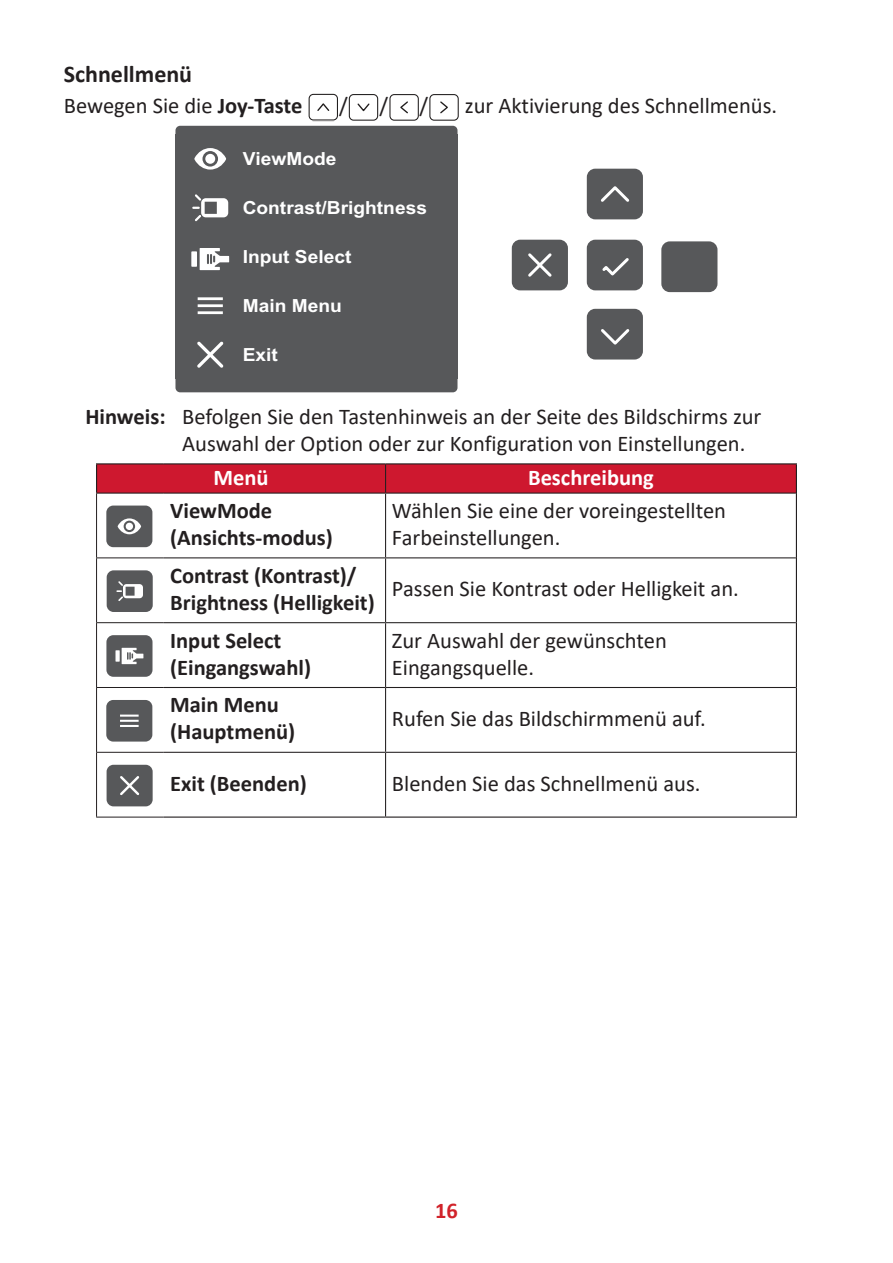
<style>
.page{position:relative;width:893px;height:1263px;background:#fff}
.page>*{position:absolute;margin:0;border:0;box-sizing:border-box;transform-origin:0 0}
.t1{font:700 24px "Calibri";color:#231f20}
.t2{font:22.5px/27px "Calibri";color:#231f20}
.t3{font:700 22.5px/27px "Calibri";color:#231f20}
.t4{font:700 22.5px "Calibri";color:#fff}
.t5{font:700 22.5px "Calibri";color:#d1232a}
.t6{font:700 18px "Arial";color:#fff;scale:1.06 1}
.s1{font-weight:700}
</style>
<div class="page">
<div style="left:309px;top:94px;width:29px;height:26px;border:1px solid #211e1e;border-radius:4px"></div>
<svg style="left:317px;top:103px;width:13px;height:8px"></svg>
<div style="left:349px;top:94px;width:29px;height:27px;border:1px solid #211e1e;border-radius:4px"></div>
<svg style="left:357px;top:103px;width:13px;height:9px"></svg>
<div style="left:389px;top:94px;width:30px;height:27px;border:1px solid #211e1e;border-radius:4px"></div>
<svg style="left:400px;top:101px;width:8px;height:13px"></svg>
<div style="left:429px;top:94px;width:30px;height:27px;border:1px solid #211e1e;border-radius:4px"></div>
<svg style="left:440px;top:101px;width:8px;height:13px"></svg>
<div style="left:175px;top:126px;width:282px;height:266px;background:#57585a;border-radius:5px"></div>
<svg style="left:197px;top:341px;width:26px;height:27px"></svg>
<div style="left:191px;top:251px;width:6px;height:16px;background:#fff"></div>
<svg style="left:200px;top:248px;width:29px;height:22px"></svg>
<hr style="left:198px;top:304px;width:25px;height:3px;background:#fff">
<hr style="left:198px;top:311px;width:25px;height:3px;background:#fff">
<hr style="left:198px;top:297px;width:25px;height:3px;background:#fff">
<svg style="left:192px;top:194px;width:36px;height:27px"></svg>
<svg style="left:194px;top:148px;width:32px;height:22px"></svg>
<div style="left:205px;top:154px;width:10px;height:10px;background:#fff;border-radius:50%"></div>
<div style="left:587px;top:169px;width:56px;height:50px;background:#57585a;border-radius:8px"></div>
<svg style="left:601px;top:186px;width:29px;height:16px"></svg>
<div style="left:587px;top:309px;width:56px;height:50px;background:#57585a;border-radius:8px"></div>
<svg style="left:601px;top:329px;width:29px;height:16px"></svg>
<div style="left:587px;top:240px;width:56px;height:50px;background:#57585a;border-radius:8px"></div>
<svg style="left:602px;top:258px;width:27px;height:18px"></svg>
<div style="left:512px;top:240px;width:56px;height:50px;background:#57585a;border-radius:8px"></div>
<svg style="left:528px;top:253px;width:24px;height:24px"></svg>
<div style="left:661px;top:241px;width:56px;height:51px;background:#57585a;border-radius:8px"></div>
<hr style="left:96px;top:463px;width:68px;height:1px;background:#231f20">
<hr style="left:164px;top:463px;width:222px;height:1px;background:#231f20">
<hr style="left:386px;top:463px;width:411px;height:1px;background:#231f20">
<hr style="left:796px;top:493px;width:1px;height:65px;background:#231f20">
<hr style="left:796px;top:558px;width:1px;height:65px;background:#231f20">
<hr style="left:796px;top:623px;width:1px;height:64px;background:#231f20">
<hr style="left:796px;top:687px;width:1px;height:65px;background:#231f20">
<hr style="left:796px;top:752px;width:1px;height:64px;background:#231f20">
<hr style="left:164px;top:816px;width:222px;height:2px;background:#231f20">
<hr style="left:386px;top:816px;width:411px;height:2px;background:#231f20">
<div style="left:96px;top:464px;width:701px;height:29px;background:#ce182f"></div>
<hr style="left:96px;top:492px;width:68px;height:2px;background:#231f20">
<hr style="left:164px;top:492px;width:222px;height:2px;background:#231f20">
<hr style="left:386px;top:492px;width:410px;height:2px;background:#231f20">
<hr style="left:385px;top:494px;width:1px;height:63px;background:#231f20">
<hr style="left:164px;top:557px;width:222px;height:1px;background:#231f20">
<hr style="left:386px;top:557px;width:410px;height:1px;background:#231f20">
<hr style="left:385px;top:558px;width:1px;height:64px;background:#231f20">
<hr style="left:164px;top:622px;width:222px;height:1px;background:#231f20">
<hr style="left:386px;top:622px;width:410px;height:1px;background:#231f20">
<hr style="left:385px;top:623px;width:1px;height:64px;background:#231f20">
<hr style="left:164px;top:687px;width:222px;height:1px;background:#231f20">
<hr style="left:386px;top:687px;width:410px;height:1px;background:#231f20">
<hr style="left:385px;top:688px;width:1px;height:64px;background:#231f20">
<hr style="left:164px;top:752px;width:222px;height:1px;background:#231f20">
<hr style="left:386px;top:752px;width:410px;height:1px;background:#231f20">
<hr style="left:385px;top:753px;width:1px;height:63px;background:#231f20">
<hr style="left:96px;top:494px;width:1px;height:63px;background:#231f20">
<hr style="left:96px;top:557px;width:68px;height:1px;background:#231f20">
<hr style="left:96px;top:558px;width:1px;height:64px;background:#231f20">
<hr style="left:96px;top:622px;width:68px;height:1px;background:#231f20">
<hr style="left:96px;top:623px;width:1px;height:64px;background:#231f20">
<hr style="left:96px;top:687px;width:68px;height:1px;background:#231f20">
<hr style="left:96px;top:688px;width:1px;height:64px;background:#231f20">
<hr style="left:96px;top:752px;width:68px;height:1px;background:#231f20">
<hr style="left:96px;top:753px;width:1px;height:64px;background:#231f20">
<hr style="left:96px;top:817px;width:68px;height:1px;background:#231f20">
<div style="left:106px;top:506px;width:46px;height:41px;background:#57585a;border-radius:7px"></div>
<svg style="left:118px;top:518px;width:23px;height:16px"></svg>
<div style="left:126px;top:523px;width:7px;height:7px;background:#fff;border-radius:50%"></div>
<div style="left:107px;top:570px;width:46px;height:42px;background:#57585a;border-radius:7px"></div>
<svg style="left:116px;top:581px;width:27px;height:20px"></svg>
<div style="left:106px;top:635px;width:46px;height:42px;background:#57585a;border-radius:7px"></div>
<div style="left:115px;top:650px;width:5px;height:12px;background:#fff"></div>
<svg style="left:122px;top:648px;width:21px;height:16px"></svg>
<div style="left:106px;top:700px;width:46px;height:41px;background:#57585a;border-radius:7px"></div>
<svg style="left:120px;top:715px;width:19px;height:12px"></svg>
<div style="left:107px;top:765px;width:46px;height:41px;background:#57585a;border-radius:7px"></div>
<svg style="left:120px;top:776px;width:20px;height:20px"></svg>
<p class="t1" style="left:64px;top:57px;width:130px">Schnellmenü</p>
<p class="t2" style="left:64px;top:91px;width:240px">Bewegen Sie die <span class="s1">Joy-Taste</span></p>
<p class="t2" style="left:339px;top:91px;width:10px">/</p>
<p class="t2" style="left:379px;top:91px;width:10px">/</p>
<p class="t2" style="left:420px;top:91px;width:10px">/</p>
<p class="t2" style="left:465px;top:91px;width:314px">zur Aktivierung des Schnellmenüs.</p>
<p class="t6" style="left:243px;top:146px;width:90px">ViewMode</p>
<p class="t6" style="left:243px;top:195px;width:175px">Contrast/Brightness</p>
<p class="t6" style="left:243px;top:244px;width:104px">Input Select</p>
<p class="t6" style="left:243px;top:293px;width:95px">Main Menu</p>
<p class="t6" style="left:243px;top:342px;width:35px">Exit</p>
<p class="t2" style="left:182px;top:402px;width:581px;text-indent:-97px"><span class="s1">Hinweis:</span> Befolgen Sie den Tastenhinweis an der Seite des Bildschirms zur<br>Auswahl der Option oder zur Konfiguration von Einstellungen.</p>
<p class="t4" style="left:213px;top:461px;width:57px">Menü</p>
<p class="t4" style="left:528px;top:461px;width:127px">Beschreibung</p>
<p class="t3" style="left:170px;top:497px;width:164px">ViewMode (Ansichts-modus)</p>
<p class="t2" style="left:392px;top:496px;width:336px">Wählen Sie eine der voreingestellten<br>Farbeinstellungen.</p>
<p class="t3" style="left:170px;top:562px;width:206px">Contrast (Kontrast)/<br>Brightness (Helligkeit)</p>
<p class="t2" style="left:392px;top:575px;width:348px">Passen Sie Kontrast oder Helligkeit an.</p>
<p class="t3" style="left:170px;top:626px;width:142px">Input Select (Eingangswahl)</p>
<p class="t2" style="left:392px;top:626px;width:276px">Zur Auswahl der gewünschten<br>Eingangsquelle.</p>
<p class="t3" style="left:170px;top:691px;width:126px">Main Menu (Hauptmenü)</p>
<p class="t2" style="left:392px;top:704px;width:315px">Rufen Sie das Bildschirmmenü auf.</p>
<p class="t3" style="left:170px;top:769px;width:138px">Exit (Beenden)</p>
<p class="t2" style="left:392px;top:769px;width:310px">Blenden Sie das Schnellmenü aus.</p>
<p class="t5" style="left:435px;top:1194px;width:24px">16</p>
</div>
